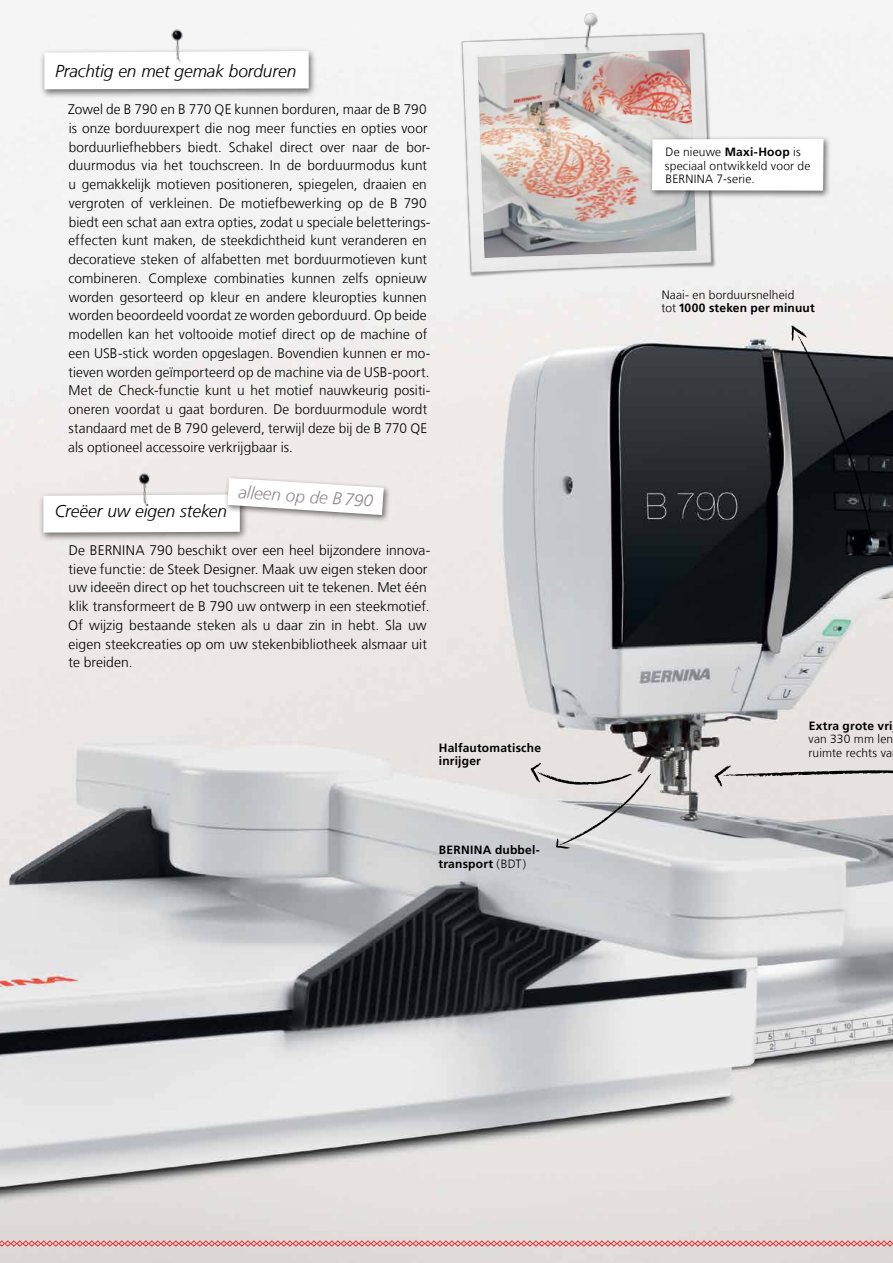
<style>
.page{position:relative;width:893px;height:1263px;background:#fff}
.page>*{position:absolute;margin:0;border:0;box-sizing:border-box;transform-origin:0 0}
.t1{font:italic 300 17.25px "Frutiger LT Com";letter-spacing:-.005em;color:#000}
.t2{font:italic 300 17.25px "Frutiger LT Com";color:#938990}
.t3{font:300 13.8px/18.8px "Frutiger LT Com";letter-spacing:.005em;color:#000}
.t4{font:300 12px/13.5px "Frutiger LT Com";letter-spacing:.015em;color:#000}
.t5{font:700 12px/13.5px "Frutiger LT Com";letter-spacing:.02em;color:#000}
.s1{font-weight:300}
.s2{font-weight:700}
</style>
<div class="page">
<img style="left:0;top:9px;width:893px;height:1254px">
<div style="left:39px;top:47px;width:278px;height:52px;background:#000;opacity:.55"></div>
<svg style="left:44px;top:51px;width:265px;height:38px"></svg>
<img style="left:165px;top:23px;width:25px;height:60px">
<div style="left:38px;top:490px;width:210px;height:52px;background:#000;opacity:.55"></div>
<img style="left:122px;top:466px;width:35px;height:12px">
<div style="left:223px;top:475px;width:168px;height:48px;background:#000;opacity:.55"></div>
<svg style="left:43px;top:478px;width:341px;height:55px"></svg>
<svg style="left:714px;top:765px;width:179px;height:21px;background:#c8c4c1"></svg>
<svg style="left:790px;top:325px;width:82px;height:212px;background:#3d3f43"></svg>
<img style="left:453px;top:26px;width:268px;height:258px">
<img style="left:476px;top:49px;width:222px;height:210px">
<img style="left:576px;top:9px;width:29px;height:57px">
<div style="left:648px;top:136px;width:183px;height:63px;background:#000;opacity:.55"></div>
<svg style="left:652px;top:139px;width:171px;height:52px"></svg>
<svg style="left:530px;top:762px;width:121px;height:87px;background:#d1d0cf"></svg>
<svg style="left:0;top:1240px;width:893px;height:7px;background:#e39d9d"></svg>
<p class="t1" style="left:55px;top:60px;width:243px">Prachtig en met gemak borduren</p>
<p class="t3" style="left:68px;top:100px;width:364px">Zowel de B 790 en B 770 QE kunnen borduren, maar de B 790 is onze borduurexpert die nog meer functies en opties voor borduurliefhebbers biedt. Schakel direct over naar de bor&shy;duurmodus via het touchscreen. In de borduurmodus kunt u gemakkelijk motieven positioneren, spiegelen, draaien en vergroten of verkleinen. De motiefbewerking op de B 790 biedt een schat aan extra opties, zodat u speciale beletterings&shy;effecten kunt maken, de steekdichtheid kunt veranderen en decoratieve steken of alfabetten met borduurmotieven kunt combineren. Complexe combinaties kunnen zelfs opnieuw worden gesorteerd op kleur en andere kleuropties kunnen worden beoordeeld voordat ze worden geborduurd. Op beide modellen kan het voltooide motief direct op de machine of een USB-stick worden opgeslagen. Bovendien kunnen er mo&shy;tieven worden geïmporteerd op de machine via de USB-poort.<br>Met de Check-functie kunt u het motief nauwkeurig positi&shy;oneren voordat u gaat borduren. De borduurmodule wordt standaard met de B 790 geleverd, terwijl deze bij de B 770 QE als optioneel accessoire verkrijgbaar is.</p>
<p class="t2" style="left:239px;top:481px;width:136px;rotate:4deg">alleen op de B 790</p>
<p class="t1" style="left:55px;top:501px;width:174px">Creëer uw eigen steken</p>
<p class="t3" style="left:68px;top:541px;width:364px">De BERNINA 790 beschikt over een heel bijzondere innova&shy;tieve functie: de Steek Designer. Maak uw eigen steken door uw ideeën direct op het touchscreen uit te tekenen. Met één klik transformeert de B 790 uw ontwerp in een steekmotief.<br>Of wijzig bestaande steken als u daar zin in hebt. Sla uw eigen steekcreaties op om uw stekenbibliotheek alsmaar uit te breiden.</p>
<p class="t5" style="left:439px;top:741px;width:104px">Halfautomatische inrijger</p>
<p class="t5" style="left:439px;top:843px;width:103px">BERNINA dubbel&shy;transport <span class="s1">(BDT)</span></p>
<p class="t4" style="left:665px;top:145px;width:147px">De nieuwe <span class="s2">Maxi-Hoop</span> is speciaal ontwikkeld voor de<br>BERNINA 7-serie.</p>
<p class="t4" style="left:661px;top:288px;width:155px">Naai- en borduursnelheid<br>tot <span class="s2">1000 steken per minuut</span></p>
<p class="t5" style="left:809px;top:719px;width:85px">Extra grote vri</p>
<p class="t4" style="left:808px;top:732px;width:86px">van 330 mm len ruimte rechts va</p>
</div>
